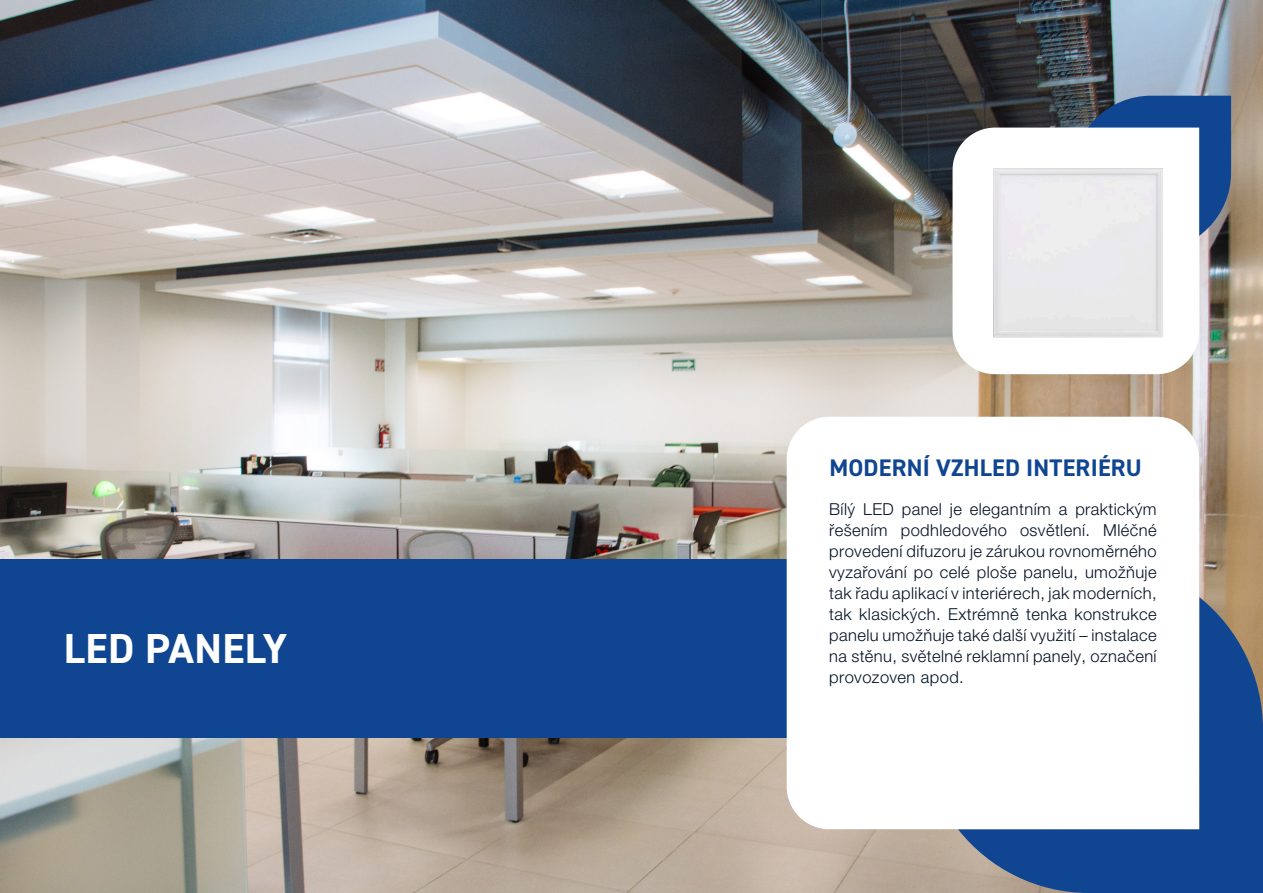
<style>
.page{position:relative;width:1263px;height:893px;background:#fff}
.page>*{position:absolute;margin:0;border:0;box-sizing:border-box;transform-origin:0 0}
.t1{font:700 42px "DIN2014";letter-spacing:.01em;color:#fff}
.t2{font:700 24px "DIN2014";letter-spacing:.01em;color:#0f4591}
.t3{font:300 16.5px/21px "Helvetica Neue CE";letter-spacing:.025em;color:#041124;text-align:justify}
</style>
<div class="page">
<img style="left:0;top:0;width:1263px;height:893px">
<svg style="left:1064px;top:96px;width:167px;height:163px;background:#274d84"></svg>
<svg style="left:952px;top:128px;width:247px;height:246px"></svg>
<svg style="left:958px;top:597px;width:305px;height:296px;background:#2a5490"></svg>
<div style="left:0;top:560px;width:787px;height:178px;background:#0f4591"></div>
<svg style="left:787px;top:417px;width:412px;height:412px"></svg>
<img style="left:978px;top:153px;width:196px;height:196px">
<p class="t1" style="left:64px;top:621px;width:225px">LED PANELY</p>
<p class="t2" style="left:829px;top:452px;width:314px">MODERNÍ VZHLED INTERIÉRU</p>
<p class="t3" style="left:829px;top:499px;width:329px">Bílý LED panel je elegantním a praktickým řešením podhledového osvětlení. Mléčné provedení difuzoru je zárukou rovnoměrného vyzařování po celé ploše panelu, umožňuje tak řadu aplikací v interiérech, jak moderních, tak klasických. Extrémně tenka konstrukce panelu umožňuje také další využití – instalace na stěnu, světelné reklamní panely, označení provozoven apod.</p>
</div>
